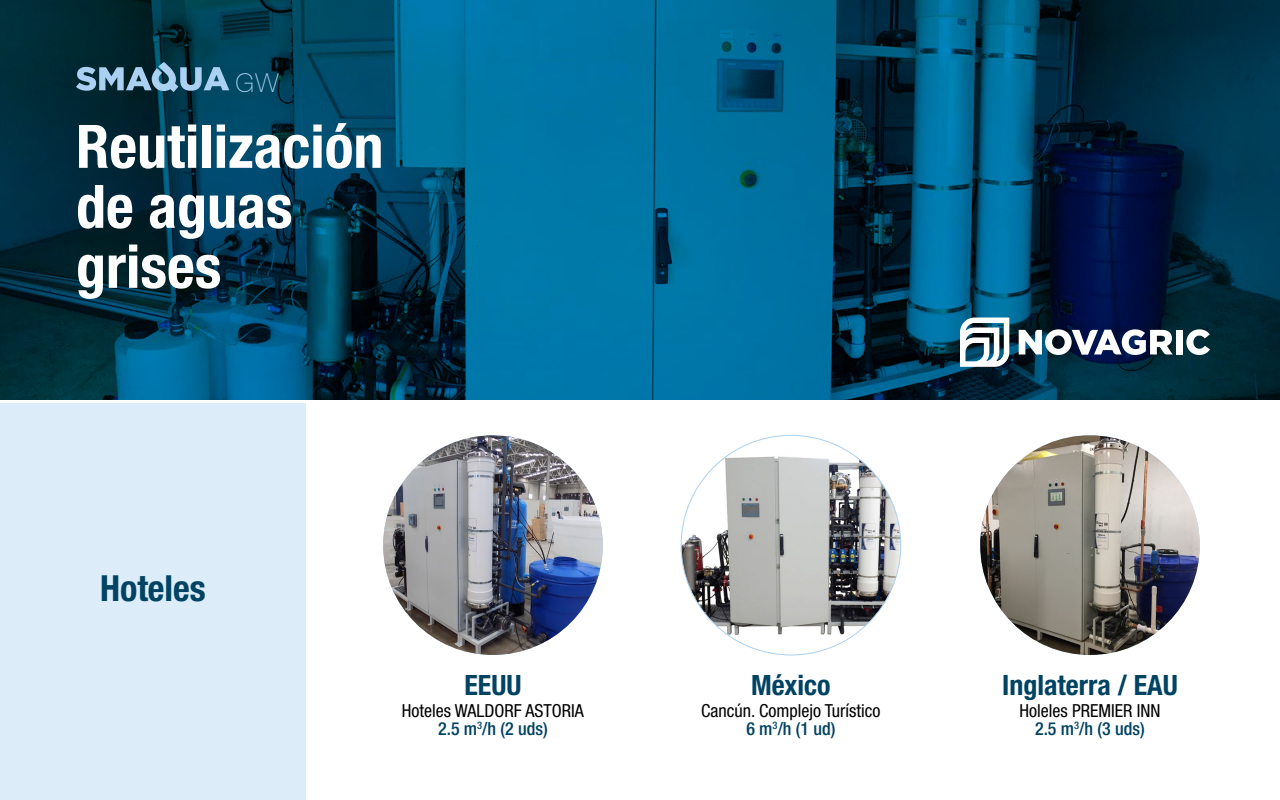
<style>
.page{position:relative;width:1280px;height:800px;background:#fff}
.page>*{position:absolute;margin:0;border:0;box-sizing:border-box;transform-origin:0 0}
.t1{font:700 condensed 60px/60px "Helvetica Neue LT Std";color:#fff}
.t2{font:700 condensed 36px "Helvetica Neue LT Std";color:#004362}
.t3{font:700 condensed 28px "Helvetica Neue LT Std";color:#004362}
.t4{font:200 27.5px "Lota Grotesque Alt 3";color:#aad1f1}
.t5{font:condensed 18px/18px "Helvetica Neue LT Std";color:#000;text-align:center}
.s1{font-weight:500;color:#004362}
</style>
<div class="page">
<div style="left:0;top:403px;width:306px;height:397px;background:#ddecf9"></div>
<img style="left:383px;top:435px;width:220px;height:220px;border-radius:110px">
<img style="left:681px;top:435px;width:220px;height:220px;border-radius:110px">
<img style="left:980px;top:435px;width:220px;height:220px;border-radius:110px">
<img style="left:0;top:0;width:1280px;height:400px">
<svg style="left:960px;top:318px;width:49px;height:49px"></svg>
<div style="left:1176px;top:330px;width:7px;height:24px;background:#fff"></div>
<svg style="left:1186px;top:329px;width:24px;height:26px"></svg>
<svg style="left:1019px;top:329px;width:154px;height:26px"></svg>
<svg style="left:76px;top:62px;width:153px;height:30px"></svg>
<h3 class="t4" style="left:235px;top:68px;width:46px">GW</h3>
<h1 class="t1" style="left:76px;top:116px;width:309px">Reutilización de aguas grises</h1>
<h2 class="t2" style="left:100px;top:567px;width:107px">Hoteles</h2>
<h3 class="t3" style="left:464px;top:668px;width:59px">EEUU</h3>
<h3 class="t3" style="left:751px;top:668px;width:81px">México</h3>
<h3 class="t3" style="left:1002px;top:668px;width:177px">Inglaterra / EAU</h3>
<p class="t5" style="left:402px;top:701px;width:183px">Hoteles WALDORF ASTORIA<br><span class="s1">2.5 m</span><sup>3</sup><span class="s1">/h (2 uds)</span></p>
<p class="t5" style="left:701px;top:701px;width:181px">Cancún. Complejo Turístico<br><span class="s1">6 m</span><sup>3</sup><span class="s1">/h (1 ud)</span></p>
<p class="t5" style="left:1019px;top:701px;width:142px">Holeles PREMIER INN<br><span class="s1">2.5 m</span><sup>3</sup><span class="s1">/h (3 uds)</span></p>
</div>
